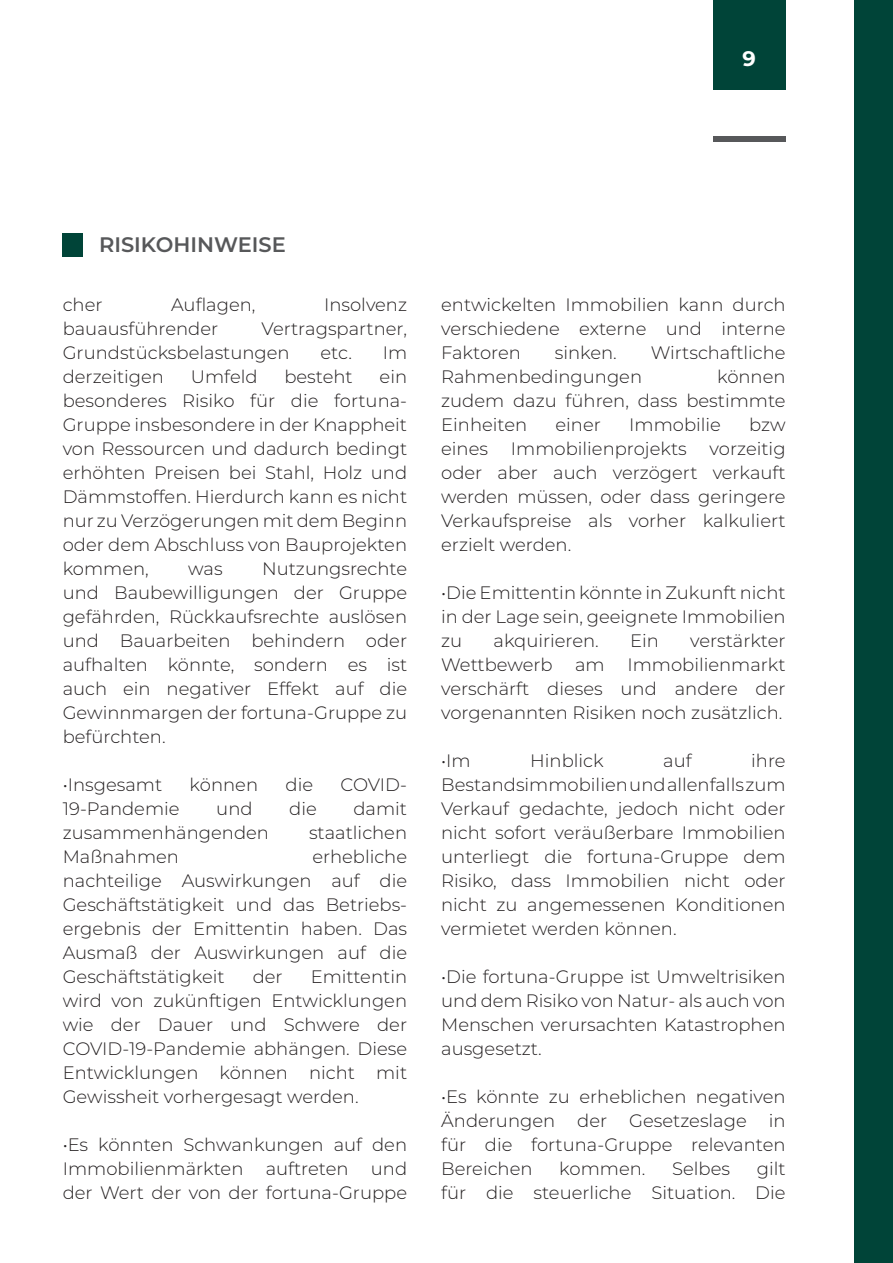
<style>
.page{position:relative;width:893px;height:1263px;background:#fff}
.page>*{position:absolute;margin:0;border:0;box-sizing:border-box;transform-origin:0 0}
.Paragraph_Italic{font:600 21px "Montserrat";color:#57585a}
.t1{font:700 21px "Montserrat";color:#fff}
.Paragraph_Text{font:300 18px/24px "Montserrat";color:#231f20;text-align:justify}
</style>
<div class="page">
<div style="left:713px;top:0;width:73px;height:90px;background:#004438"></div>
<div style="left:855px;top:0;width:38px;height:1263px;background:#004438"></div>
<div style="left:63px;top:234px;width:20px;height:23px;background:#004438"></div>
<div style="left:713px;top:136px;width:73px;height:5px;background:#57585a"></div>
<p class="t1" style="left:743px;top:44px;width:15px">9</p>
<p class="Paragraph_Italic" style="left:99px;top:229px;width:188px">RISIKOHINWEISE</p>
<p class="Paragraph_Text" style="left:63px;top:292px;width:41px">cher</p>
<p class="Paragraph_Text" style="left:171px;top:292px;width:86px">Auflagen,</p>
<p class="Paragraph_Text" style="left:324px;top:292px;width:85px">Insolvenz</p>
<p class="Paragraph_Text" style="left:63px;top:316px;width:157px">bauausführender</p>
<p class="Paragraph_Text" style="left:63px;top:316px;width:346px;text-indent:199px">Vertragspartner,<br>Grundstücksbelastungen</p>
<p class="Paragraph_Text" style="left:320px;top:340px;width:33px">etc.</p>
<p class="Paragraph_Text" style="left:383px;top:340px;width:26px">Im</p>
<p class="Paragraph_Text" style="left:63px;top:364px;width:103px">derzeitigen</p>
<p class="Paragraph_Text" style="left:191px;top:364px;width:68px">Umfeld</p>
<p class="Paragraph_Text" style="left:284px;top:364px;width:70px">besteht</p>
<p class="Paragraph_Text" style="left:63px;top:364px;width:346px;text-indent:317px">ein besonderes Risiko für die fortuna-Gruppe insbesondere in der Knappheit von Ressourcen und dadurch bedingt erhöhten Preisen bei Stahl, Holz und Dämmstoffen. Hierdurch kann es nicht nur zu Verzögerungen mit dem Beginn oder dem Abschluss von Bauprojekten kommen,</p>
<p class="Paragraph_Text" style="left:63px;top:556px;width:346px;text-indent:199px">Nutzungsrechte und Baubewilligungen der Gruppe gefährden, Rückkaufsrechte auslösen und Bauarbeiten behindern oder aufhalten könnte, sondern es ist auch ein negativer Effekt auf die Gewinnmargen der fortuna-Gruppe zu befürchten.</p>
<p class="Paragraph_Text" style="left:63px;top:772px;width:101px">•Insgesamt</p>
<p class="Paragraph_Text" style="left:190px;top:772px;width:70px">können</p>
<p class="Paragraph_Text" style="left:286px;top:772px;width:29px">die</p>
<p class="Paragraph_Text" style="left:341px;top:772px;width:68px">COVID-</p>
<p class="Paragraph_Text" style="left:63px;top:796px;width:118px">19-Pandemie</p>
<p class="Paragraph_Text" style="left:216px;top:796px;width:38px">und</p>
<p class="Paragraph_Text" style="left:289px;top:796px;width:29px">die</p>
<p class="Paragraph_Text" style="left:353px;top:796px;width:55px">damit</p>
<p class="Paragraph_Text" style="left:63px;top:820px;width:208px">zusammenhängenden</p>
<p class="Paragraph_Text" style="left:309px;top:820px;width:100px">staatlichen</p>
<p class="Paragraph_Text" style="left:63px;top:844px;width:118px">Maßnahmen</p>
<p class="Paragraph_Text" style="left:188px;top:556px;width:36px">was</p>
<p class="Paragraph_Text" style="left:63px;top:844px;width:346px;text-indent:250px">erhebliche nachteilige Auswirkungen auf die Geschäftstätigkeit und das Betriebs&shy;ergebnis der Emittentin haben. Das Ausmaß der Auswirkungen auf die Geschäftstätigkeit</p>
<p class="Paragraph_Text" style="left:253px;top:964px;width:31px">der</p>
<p class="Paragraph_Text" style="left:63px;top:964px;width:346px;text-indent:248px">Emittentin wird von zukünftigen Entwicklungen wie der Dauer und Schwere der COVID-19-Pandemie abhängen. Diese Entwicklungen können nicht mit Gewissheit vorhergesagt werden.</p>
<p class="Paragraph_Text" style="left:63px;top:1132px;width:346px">•Es könnten Schwankungen auf den Immobilienmärkten auftreten und der Wert der von der fortuna-Gruppe</p>
<p class="Paragraph_Text" style="left:441px;top:292px;width:346px">entwickelten Immobilien kann durch verschiedene externe und interne Faktoren</p>
<p class="Paragraph_Text" style="left:555px;top:340px;width:64px">sinken.</p>
<p class="Paragraph_Text" style="left:651px;top:340px;width:136px">Wirtschaftliche</p>
<p class="Paragraph_Text" style="left:441px;top:364px;width:202px">Rahmenbedingungen</p>
<p class="Paragraph_Text" style="left:441px;top:364px;width:346px;text-indent:276px">können zudem dazu führen, dass bestimmte Einheiten</p>
<p class="Paragraph_Text" style="left:555px;top:412px;width:47px">einer</p>
<p class="Paragraph_Text" style="left:629px;top:412px;width:93px">Immobilie</p>
<p class="Paragraph_Text" style="left:749px;top:412px;width:38px">bzw</p>
<p class="Paragraph_Text" style="left:441px;top:436px;width:48px">eines</p>
<p class="Paragraph_Text" style="left:511px;top:436px;width:177px">Immobilienprojekts</p>
<p class="Paragraph_Text" style="left:441px;top:436px;width:346px;text-indent:268px">vorzeitig oder aber auch verzögert verkauft werden müssen, oder dass geringere Verkaufspreise als vorher kalkuliert erzielt werden.</p>
<p class="Paragraph_Text" style="left:441px;top:580px;width:346px">•Die Emittentin könnte in Zukunft nicht in der Lage sein, geeignete Immobilien zu</p>
<p class="Paragraph_Text" style="left:493px;top:628px;width:107px">akquirieren.</p>
<p class="Paragraph_Text" style="left:630px;top:628px;width:30px">Ein</p>
<p class="Paragraph_Text" style="left:690px;top:628px;width:97px">verstärkter</p>
<p class="Paragraph_Text" style="left:441px;top:652px;width:113px">Wettbewerb</p>
<p class="Paragraph_Text" style="left:575px;top:652px;width:31px">am</p>
<p class="Paragraph_Text" style="left:441px;top:652px;width:346px;text-indent:186px">Immobilienmarkt verschärft dieses und andere der vorgenannten Risiken noch zusätzlich.</p>
<p class="Paragraph_Text" style="left:441px;top:748px;width:31px">•Im</p>
<p class="Paragraph_Text" style="left:530px;top:748px;width:75px">Hinblick</p>
<p class="Paragraph_Text" style="left:663px;top:748px;width:30px">auf</p>
<p class="Paragraph_Text" style="left:441px;top:748px;width:346px;text-indent:310px">ihre Bestandsimmobilien und allenfalls zum Verkauf gedachte, jedoch nicht oder nicht sofort veräußerbare Immobilien unterliegt die fortuna-Gruppe dem Risiko, dass Immobilien nicht oder nicht zu angemessenen Konditionen vermietet werden können.</p>
<p class="Paragraph_Text" style="left:441px;top:964px;width:346px">•Die fortuna-Gruppe ist Umweltrisiken und dem Risiko von Natur- als auch von Menschen verursachten Katastrophen ausgesetzt.</p>
<p class="Paragraph_Text" style="left:441px;top:1084px;width:346px">•Es könnte zu erheblichen negativen Änderungen der Gesetzeslage in für die fortuna-Gruppe relevanten Bereichen</p>
<p class="Paragraph_Text" style="left:441px;top:1156px;width:346px;text-align:right">gilt<br>für die steuerliche Situation. Die</p>
<p class="Paragraph_Text" style="left:559px;top:1156px;width:88px">kommen.</p>
<p class="Paragraph_Text" style="left:672px;top:1156px;width:59px">Selbes</p>
</div>
